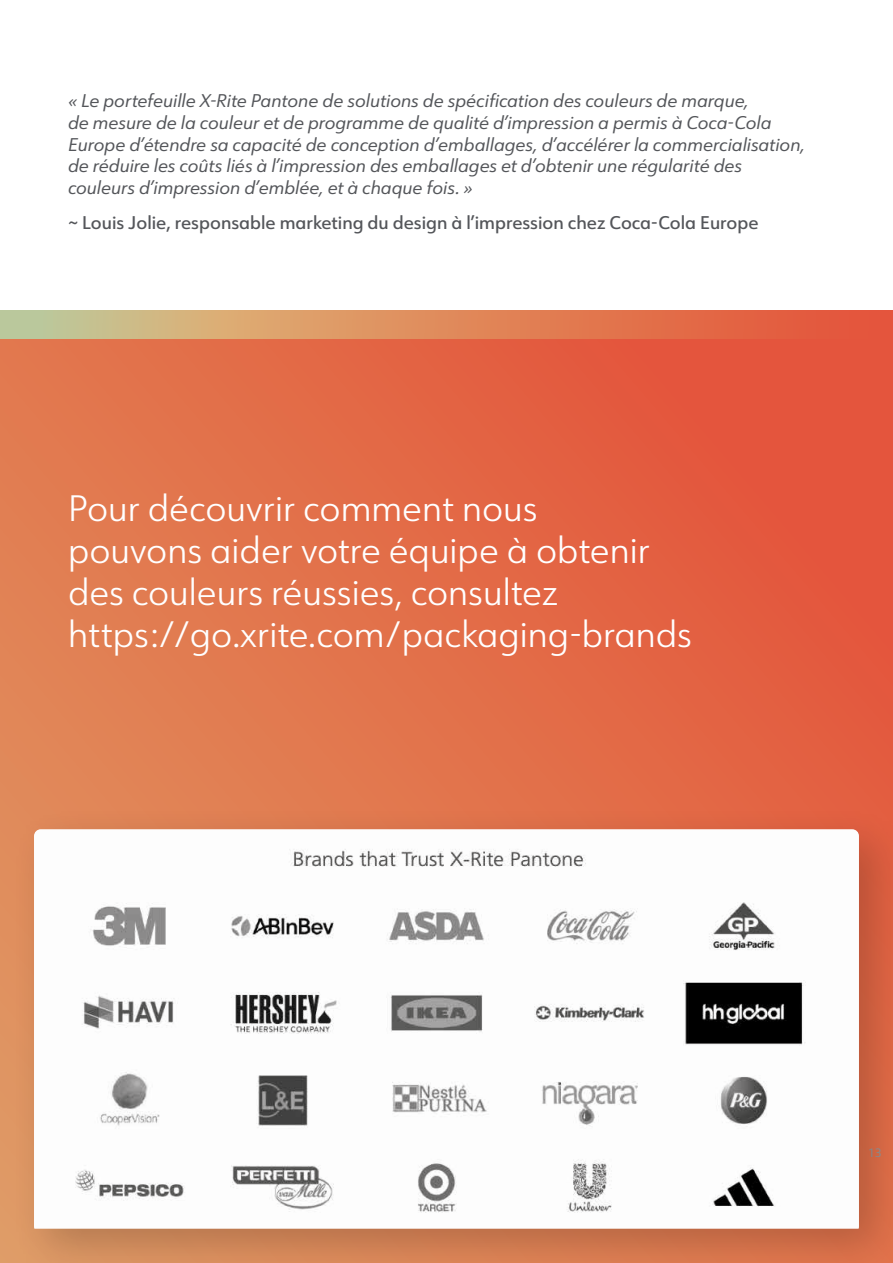
<style>
.page{position:relative;width:893px;height:1263px;background:#fff}
.page>*{position:absolute;margin:0;border:0;box-sizing:border-box;transform-origin:0 0}
.t1{font:300 36px/42px "URW Form";color:#fff}
.t2{font:italic 18px/21.6px "URW Form";color:#54565a}
.t3{font:500 18px "URW Form";color:#54565a}
.t4{font:12px "URW Form";color:#939598}
</style>
<div class="page">
<div style="left:0;top:315px;width:893px;height:948px;background:linear-gradient(to right,#e18254,#e4543b)"></div>
<div style="left:10px;top:805px;width:883px;height:458px;background:#000;opacity:.19"></div>
<img style="left:34px;top:829px;width:825px;height:400px">
<svg style="left:0;top:310px;width:893px;height:28px;background:#db8c61"></svg>
<p class="t2" style="left:68px;top:90px;width:739px">« Le portefeuille X-Rite Pantone de solutions de spécification des couleurs de marque,<br>de mesure de la couleur et de programme de qualité d’impression a permis à Coca-Cola Europe d’étendre sa capacité de conception d’emballages, d’accélérer la commercialisation, de réduire les coûts liés à l’impression des emballages et d’obtenir une régularité des couleurs d’impression d’emblée, et à chaque fois. »</p>
<p class="t3" style="left:68px;top:210px;width:692px">~ Louis Jolie, responsable marketing du design à l’impression chez Coca-Cola Europe</p>
<h1 class="t1" style="left:68px;top:486px;width:626px">Pour découvrir comment nous<br>pouvons aider votre équipe à obtenir des couleurs réussies, consultez https://go.xrite.com/packaging-brands</h1>
<p class="t4" style="left:868px;top:1145px;width:15px">13</p>
</div>
